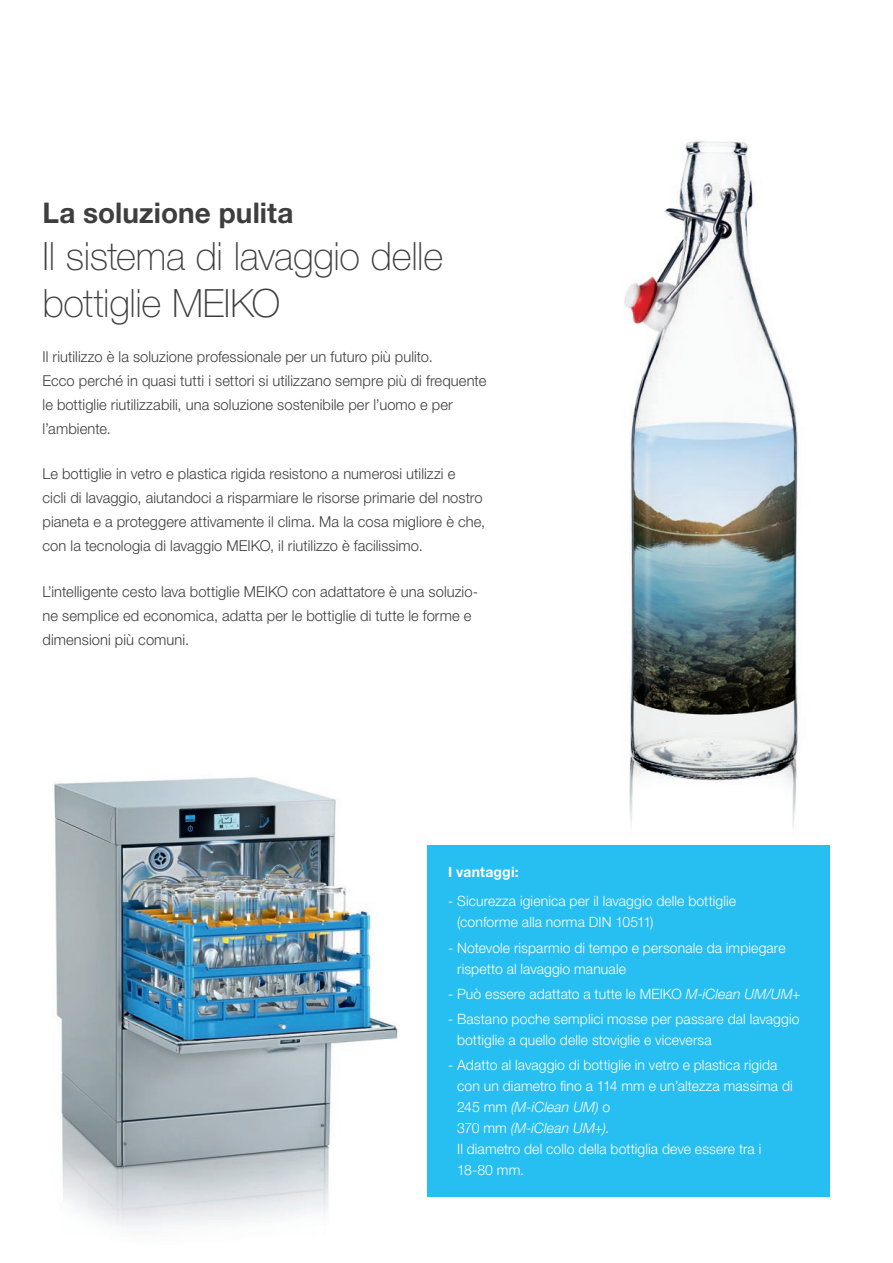
<style>
.page{position:relative;width:893px;height:1263px;background:#fff}
.page>*{position:absolute;margin:0;border:0;box-sizing:border-box;transform-origin:0 0}
.t1{font:100 39px/46.8px "Helvetica Neue LTW1 G";letter-spacing:-.01em;color:#3e3e3f}
.t2{font:700 28.5px "Helvetica Neue LTW1 G";letter-spacing:.005em;color:#3e3e3f}
.t3{font:300 15px/24px "Helvetica Neue LTW1 G";letter-spacing:.005em;color:#3e3e3f}
.t4{font:300 14.25px/21px "Helvetica Neue LTW1 G";letter-spacing:.01em;color:#fff}
.t5{font:700 14.25px "Helvetica Neue LTW1 G";letter-spacing:.015em;color:#fff}
.s1{font-style:italic}
</style>
<div class="page">
<img style="left:53px;top:777px;width:345px;height:451px">
<img style="left:624px;top:139px;width:206px;height:751px">
<div style="left:427px;top:845px;width:402px;height:352px;background:#27bef1"></div>
<h2 class="t2" style="left:43px;top:196px;width:252px">La soluzione pulita</h2>
<h1 class="t1" style="left:43px;top:233px;width:402px">Il sistema di lavaggio delle bottiglie MEIKO</h1>
<p class="t3" style="left:43px;top:345px;width:445px">Il riutilizzo è la soluzione professionale per un futuro più pulito.<br>Ecco perché in quasi tutti i settori si utilizzano sempre più di frequente le bottiglie riutilizzabili, una soluzione sostenibile per l’uomo e per l’ambiente.</p>
<p class="t3" style="left:43px;top:462px;width:444px">Le bottiglie in vetro e plastica rigida resistono a numerosi utilizzi e<br>cicli di lavaggio, aiutandoci a risparmiare le risorse primarie del nostro pianeta e a proteggere attivamente il clima. Ma la cosa migliore è che, con la tecnologia di lavaggio MEIKO, il riutilizzo è facilissimo.</p>
<p class="t3" style="left:43px;top:579px;width:437px">L’intelligente cesto lava bottiglie MEIKO con adattatore è una soluzio&shy;ne semplice ed economica, adatta per le bottiglie di tutte le forme e dimensioni più comuni.</p>
<p class="t5" style="left:448px;top:863px;width:72px">I vantaggi:</p>
<p class="t4" style="left:457px;top:890px;width:280px;text-indent:-9px">- Sicurezza igienica per il lavaggio delle bottiglie (conforme alla norma DIN 10511)</p>
<p class="t4" style="left:457px;top:937px;width:330px;text-indent:-9px">- Notevole risparmio di tempo e personale da impiegare rispetto al lavaggio manuale</p>
<p class="t4" style="left:448px;top:983px;width:354px">- Può essere adattato a tutte le MEIKO <span class="s1">M-iClean UM/UM+</span></p>
<p class="t4" style="left:457px;top:1008px;width:344px;text-indent:-9px">- Bastano poche semplici mosse per passare dal lavaggio bottiglie a quello delle stoviglie e viceversa</p>
<p class="t4" style="left:457px;top:1055px;width:337px;text-indent:-9px">- Adatto al lavaggio di bottiglie in vetro e plastica rigida con un diametro fino a 114 mm e un’altezza massima di 245 mm <span class="s1">(M-iClean UM)</span> o<br>370 mm <span class="s1">(M-iClean UM+)</span>.<br>Il diametro del collo della bottiglia deve essere tra i 18-80 mm.</p>
</div>
